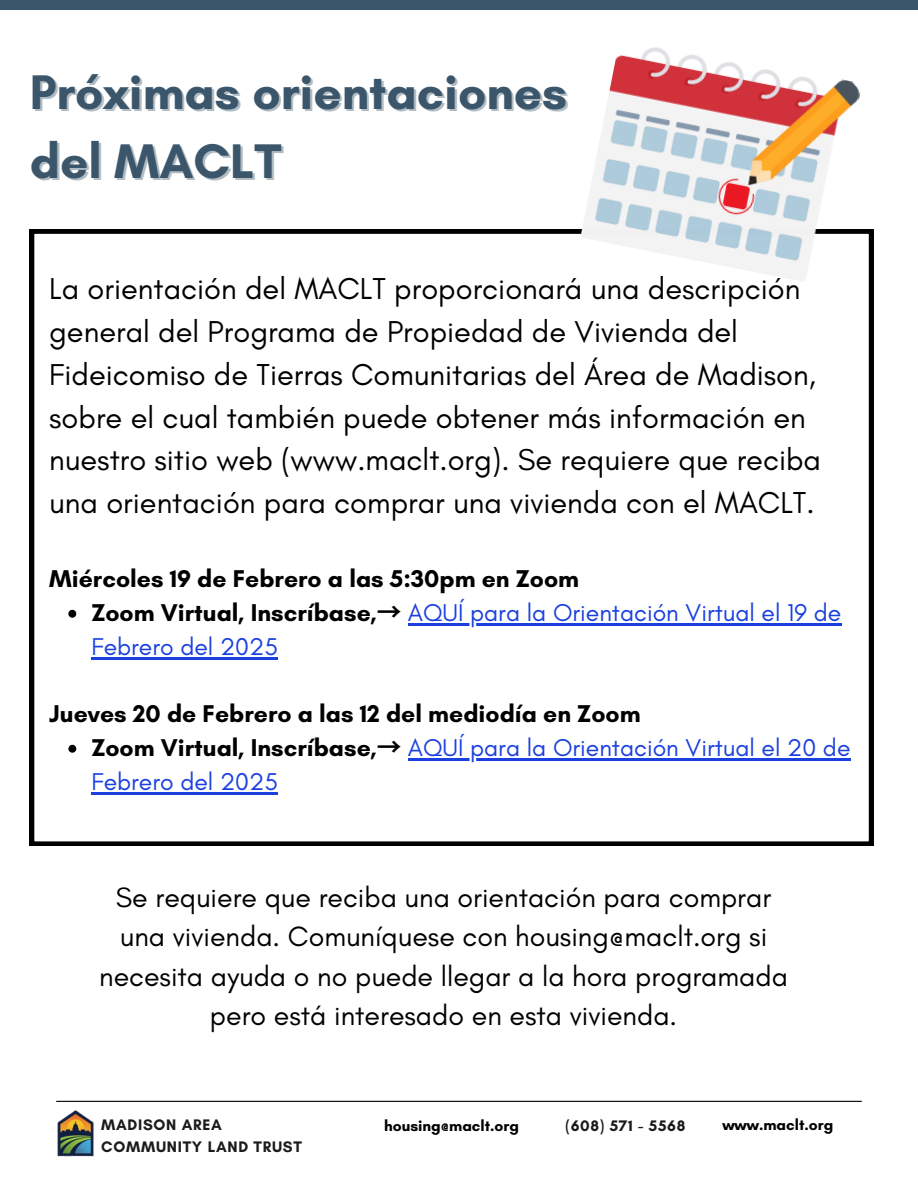
<style>
.page{position:relative;width:918px;height:1188px;background:#fff}
.page>*{position:absolute;margin:0;border:0;box-sizing:border-box;transform-origin:0 0}
.t1{font:700 49.5px "Glacial Indifference";color:#3b566a}
.t2{font:30.75px/42.8px "Glacial Indifference";color:#000}
.t3{font:28.5px/39.3px "Glacial Indifference";color:#000;text-align:center}
.t4{font:24.75px "Glacial Indifference";color:#1a40df}
.t5{font:700 24.75px "Glacial Indifference";color:#000}
.t6{font:700 15.6px "Glacial Indifference";letter-spacing:.045em;color:#1b1b1b}
.t7{font:700 15.6px "Glacial Indifference";color:#000}
.s1{font-weight:700;color:#000}
.s2{font-family:"Noto Sans CJ Ksc";font-weight:700;color:#000}
</style>
<div class="page">
<svg style="left:30px;top:229px;width:843px;height:617px"></svg>
<svg style="left:68px;top:610px;width:8px;height:8px"></svg>
<hr style="left:408px;top:623px;width:433px;height:3px;background:#1a40df">
<hr style="left:91px;top:657px;width:187px;height:2px;background:#1a40df">
<svg style="left:68px;top:745px;width:8px;height:8px"></svg>
<hr style="left:408px;top:758px;width:443px;height:3px;background:#1a40df">
<hr style="left:91px;top:792px;width:187px;height:2px;background:#1a40df">
<hr style="left:56px;top:1101px;width:806px;height:1px;background:#000">
<img style="left:57px;top:1110px;width:37px;height:46px">
<div style="left:0;top:0;width:918px;height:10px;background:#3b566a"></div>
<img style="left:580px;top:47px;width:282px;height:238px">
<h5 class="t1" style="left:30px;top:62px;width:539px">Próximas orientaciones</h5>
<p class="t1" style="left:30px;top:131px;width:253px">del MACLT</p>
<p class="t2" style="left:49px;top:267px;width:773px">La orientación del MACLT proporcionará una descripción general del Programa de Propiedad de Vivienda del Fideicomiso de Tierras Comunitarias del Área de Madison, sobre el cual también puede obtener más información en nuestro sitio web (www.maclt.org). Se requiere que reciba una orientación para comprar una vivienda con el MACLT.</p>
<h1 class="t5" style="left:49px;top:564px;width:531px">Miércoles 19 de Febrero a las 5:30pm en Zoom</h1>
<h2 class="t4" style="left:91px;top:598px;width:751px"><span class="s1">Zoom Virtual, Inscríbase,</span><span class="s2">→</span> AQUÍ para la Orientación Virtual el 19 de</h2>
<h3 class="t4" style="left:91px;top:631px;width:188px">Febrero del 2025</h3>
<h3 class="t5" style="left:49px;top:699px;width:593px">Jueves 20 de Febrero a las 12 del mediodía en Zoom</h3>
<p class="t4" style="left:91px;top:733px;width:761px"><span class="s1">Zoom Virtual, Inscríbase,</span><span class="s2">→</span> AQUÍ para la Orientación Virtual el 20 de</p>
<h3 class="t4" style="left:91px;top:766px;width:188px">Febrero del 2025</h3>
<p class="t3" style="left:99px;top:877px;width:690px">Se requiere que reciba una orientación para comprar una vivienda. Comuníquese con housing@maclt.org si necesita ayuda o no puede llegar a la hora programada pero está interesado en esta vivienda.</p>
<p class="t7" style="left:384px;top:1116px;width:136px">housing@maclt.org</p>
<p class="t7" style="left:722px;top:1116px;width:112px">www.maclt.org</p>
<h2 class="t6" style="left:101px;top:1116px;width:122px">MADISON AREA</h2>
<p class="t6" style="left:566px;top:1116px;width:121px">(608) 571 - 5568</p>
<h2 class="t6" style="left:101px;top:1137px;width:202px">COMMUNITY LAND TRUST</h2>
</div>
